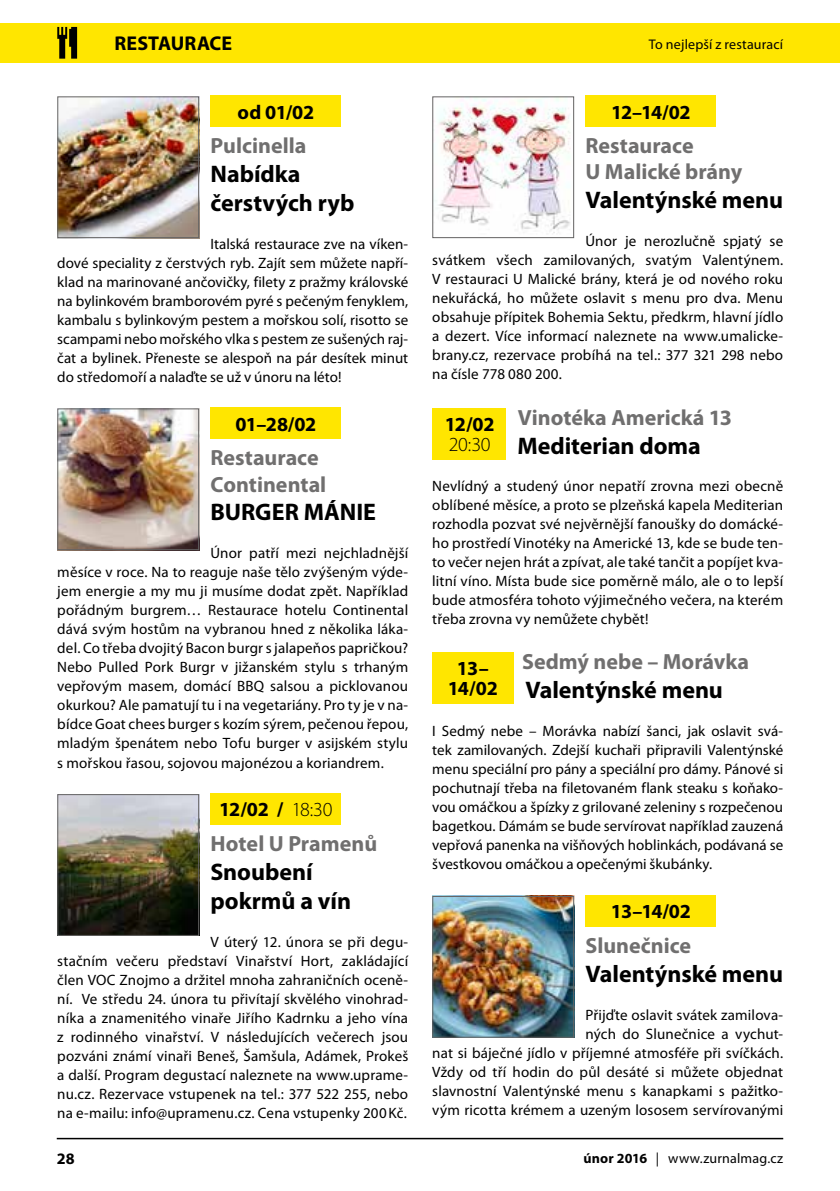
<style>
.page{position:relative;width:840px;height:1191px;background:#fff}
.page>*{position:absolute;margin:0;border:0;box-sizing:border-box;transform-origin:0 0}
.t1{font:700 24px/28.8px "Myriad Pro";letter-spacing:-.005em;color:#000}
.t2{font:700 22px/26.4px "Myriad Pro";color:#706f6f}
.t3{font:700 20px/20px "Myriad Pro";letter-spacing:-.015em;color:#000;text-align:center}
.t4{font:300 20px "Myriad Pro";color:#000}
.t5{font:700 16px "Myriad Pro";color:#000}
.t6{font:15px/19px "Myriad Pro";letter-spacing:.01em;color:#000;text-align:justify}
.t7{font:14px "Myriad Pro";letter-spacing:.01em;color:#000}
.s1{font-weight:300}
.s2{font-weight:700}
</style>
<div class="page">
<div style="left:0;top:23px;width:839px;height:39px;background:#ffe600"></div>
<svg style="left:57px;top:27px;width:20px;height:32px"></svg>
<hr style="left:57px;top:1137px;width:725px;height:2px;background:#000">
<div style="left:210px;top:95px;width:131px;height:32px;background:#ffe600"></div>
<div style="left:210px;top:407px;width:131px;height:32px;background:#ffe600"></div>
<div style="left:210px;top:793px;width:131px;height:31px;background:#ffe600"></div>
<div style="left:585px;top:95px;width:130px;height:32px;background:#ffe600"></div>
<div style="left:585px;top:895px;width:130px;height:31px;background:#ffe600"></div>
<img style="left:59px;top:98px;width:138px;height:138px">
<div style="left:57px;top:96px;width:142px;height:142px;border:1px solid #646363"></div>
<img style="left:59px;top:410px;width:138px;height:138px">
<div style="left:57px;top:408px;width:142px;height:142px;border:1px solid #646363"></div>
<img style="left:59px;top:796px;width:138px;height:138px">
<div style="left:57px;top:794px;width:142px;height:142px;border:1px solid #646363"></div>
<img style="left:434px;top:98px;width:137px;height:135px">
<div style="left:432px;top:96px;width:142px;height:142px;border:1px solid #646363"></div>
<div style="left:432px;top:408px;width:73px;height:51px;background:#ffe600"></div>
<div style="left:432px;top:653px;width:81px;height:51px;background:#ffe600"></div>
<img style="left:434px;top:898px;width:138px;height:137px">
<div style="left:432px;top:896px;width:142px;height:141px;border:1px solid #646363"></div>
<h3 class="t3" style="left:114px;top:33px;width:119px">RESTAURACE</h3>
<h3 class="t3" style="left:237px;top:101px;width:78px">od 01/02</h3>
<h2 class="t2" style="left:210px;top:132px;width:97px">Pulcinella</h2>
<h1 class="t1" style="left:210px;top:159px;width:145px">Nabídka čerstvých ryb</h1>
<p class="t6" style="left:57px;top:234px;width:352px;text-indent:153px">Italská restaurace zve na víken&shy;dové speciality z čerstvých ryb. Zajít sem můžete napří&shy;klad na marinované ančovičky, filety z pražmy královské na bylinkovém bramborovém pyré s pečeným fenyklem, kambalu s bylinkovým pestem a mořskou solí, risotto se scampami nebo mořského vlka s pestem ze sušených raj&shy;čat a bylinek. Přeneste se alespoň na pár desítek minut do středomoří a nalaďte se už v únoru na léto!</p>
<h3 class="t3" style="left:235px;top:413px;width:82px">01–28/02</h3>
<h2 class="t2" style="left:210px;top:444px;width:117px">Restaurace<br>Continental</h2>
<h1 class="t1" style="left:210px;top:497px;width:167px">BURGER MÁNIE</h1>
<p class="t6" style="left:57px;top:543px;width:352px;text-indent:153px">Únor patří mezi nejchladnější měsíce v roce. Na to reaguje naše tělo zvýšeným výde&shy;jem energie a my mu ji musíme dodat zpět. Například pořádným burgrem… Restaurace hotelu Continental dává svým hostům na vybranou hned z několika láka&shy;del. Co třeba dvojitý Bacon burgr s jalapeňos papričkou?<br>Nebo Pulled Pork Burgr v jižanském stylu s trhaným vepřovým masem, domácí BBQ salsou a picklovanou okurkou? Ale pamatují tu i na vegetariány. Pro ty je v na&shy;bídce Goat chees burger s kozím sýrem, pečenou řepou, mladým špenátem nebo Tofu burger v asijském stylu s mořskou řasou, sojovou majonézou a koriandrem.</p>
<h3 class="t3" style="left:219px;top:799px;width:115px">12/02 / <span class="s1">18:30</span></h3>
<h2 class="t2" style="left:210px;top:829px;width:168px">Hotel U Pramenů</h2>
<h1 class="t1" style="left:210px;top:856px;width:142px">Snoubení pokrmů a vín</h1>
<p class="t6" style="left:57px;top:931px;width:352px;text-indent:153px">V úterý 12. února se při degu&shy;stačním večeru představí Vinařství Hort, zakládající člen VOC Znojmo a držitel mnoha zahraničních oceně&shy;ní. Ve středu 24. února tu přivítají skvělého vinohrad&shy;níka a znamenitého vinaře Jiřího Kadrnku a jeho vína z rodinného vinařství. V následujících večerech jsou pozváni známí vinaři Beneš, Šamšula, Adámek, Prokeš a další. Program degustací naleznete na www.uprame&shy;nu.cz. Rezervace vstupenek na tel.: 377 522 255, nebo na e-mailu: info@upramenu.cz. Cena vstupenky 200Kč.</p>
<p class="t7" style="left:648px;top:35px;width:136px">To nejlepší z restaurací</p>
<h3 class="t3" style="left:610px;top:101px;width:81px">12–14/02</h3>
<h2 class="t2" style="left:585px;top:132px;width:158px">Restaurace<br>U Malické brány</h2>
<h1 class="t1" style="left:585px;top:185px;width:199px">Valentýnské menu</h1>
<p class="t6" style="left:432px;top:231px;width:352px;text-indent:153px">Únor je nerozlučně spjatý se svátkem všech zamilovaných, svatým Valentýnem.<br>V restauraci U Malické brány, která je od nového roku nekuřácká, ho můžete oslavit s menu pro dva. Menu obsahuje přípitek Bohemia Sektu, předkrm, hlavní jídlo a dezert. Více informací naleznete na www.umalicke&shy;brany.cz, rezervace probíhá na tel.: 377 321 298 nebo na čísle 778 080 200.</p>
<h2 class="t2" style="left:517px;top:404px;width:216px">Vinotéka Americká 13</h2>
<h1 class="t1" style="left:517px;top:431px;width:185px">Mediterian doma</h1>
<p class="t6" style="left:432px;top:476px;width:352px">Nevlídný a studený únor nepatří zrovna mezi obecně oblíbené měsíce, a proto se plzeňská kapela Mediterian rozhodla pozvat své nejvěrnější fanoušky do domácké&shy;ho prostředí Vinotéky na Americké 13, kde se bude ten&shy;to večer nejen hrát a zpívat, ale také tančit a popíjet kva&shy;litní víno. Místa bude sice poměrně málo, ale o to lepší bude atmosféra tohoto výjimečného večera, na kterém třeba zrovna vy nemůžete chybět!</p>
<h2 class="t2" style="left:522px;top:648px;width:228px">Sedmý nebe – Morávka</h2>
<h1 class="t1" style="left:525px;top:675px;width:199px">Valentýnské menu</h1>
<p class="t6" style="left:432px;top:721px;width:352px">I Sedmý nebe – Morávka nabízí šanci, jak oslavit svá&shy;tek zamilovaných. Zdejší kuchaři připravili Valentýnské menu speciální pro pány a speciální pro dámy. Pánové si pochutnají třeba na filetovaném flank steaku s koňako&shy;vou omáčkou a špízky z grilované zeleniny s rozpečenou bagetkou. Dámám se bude servírovat například zauzená vepřová panenka na višňových hoblinkách, podávaná se švestkovou omáčkou a opečenými škubánky.</p>
<h3 class="t3" style="left:610px;top:900px;width:81px">13–14/02</h3>
<h2 class="t2" style="left:585px;top:931px;width:107px">Slunečnice</h2>
<h1 class="t1" style="left:585px;top:958px;width:199px">Valentýnské menu</h1>
<p class="t6" style="left:432px;top:1004px;width:352px;text-align:right">Přijďte oslavit svátek zamilova-<br>ných do Slunečnice a vychut-<br>nat si báječné jídlo v příjemné atmosféře při svíčkách.<br>Vždy od tří hodin do půl desáté si můžete objednat slavnostní Valentýnské menu s kanapkami s pažitko&shy;vým ricotta krémem a uzeným lososem servírovanými</p>
<h3 class="t3" style="left:444px;top:414px;width:51px">12/02</h3>
<h3 class="t4" style="left:448px;top:432px;width:43px">20:30</h3>
<h3 class="t3" style="left:447px;top:658px;width:52px">13–<br>14/02</h3>
<p class="t5" style="left:57px;top:1148px;width:19px">28</p>
<p class="t7" style="left:583px;top:1149px;width:201px"><span class="s2">únor 2016</span> | www.zurnalmag.cz</p>
</div>
